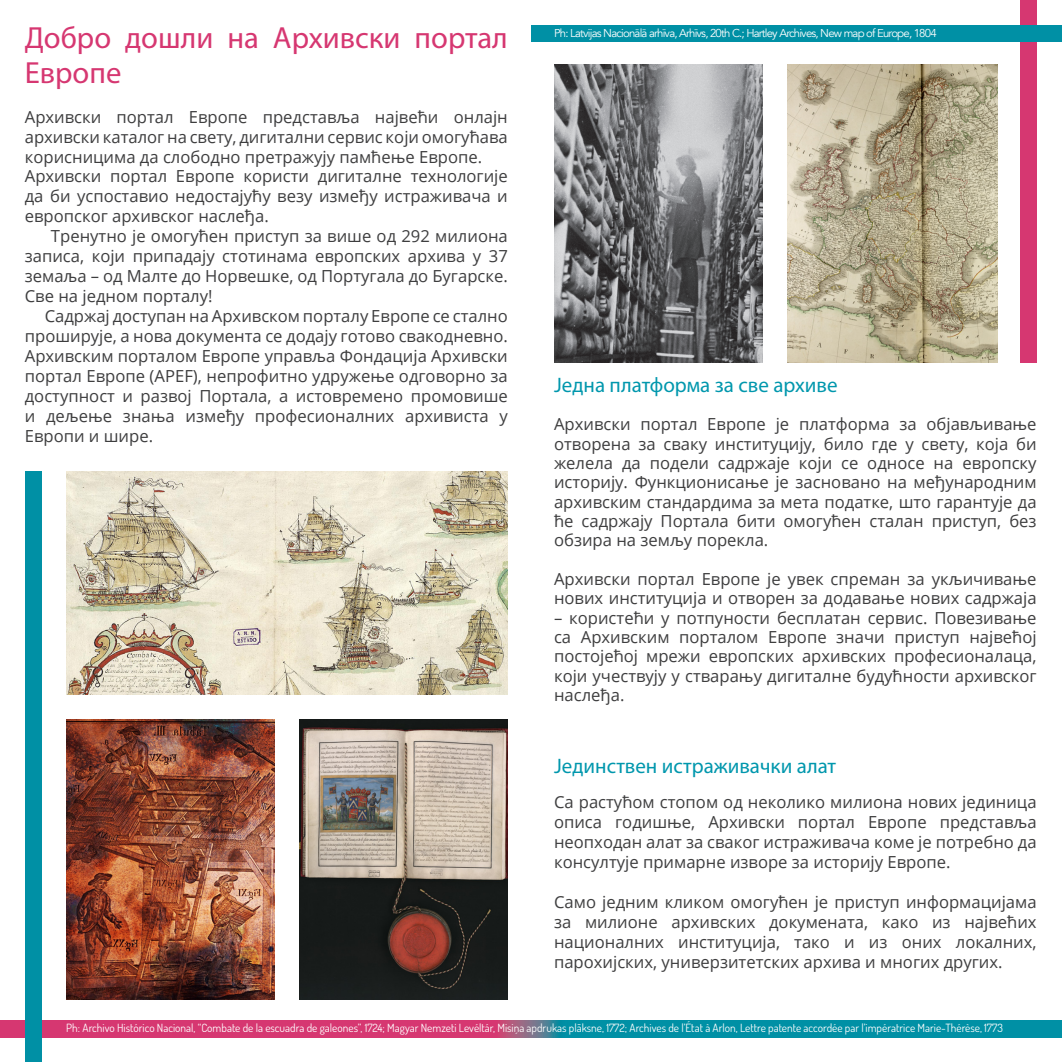
<style>
.page{position:relative;width:1062px;height:1062px;background:#fff}
.page>*{position:absolute;margin:0;border:0;box-sizing:border-box;transform-origin:0 0}
.t1{font:30.62px/35px "Myriad Pro";color:#d63771}
.t2{font:21px "Myriad Pro";color:#0097ad}
.t3{font:16.62px/19.9px "Open Sans";color:#3e3e3f;text-align:justify}
.t4{font:11.38px "Dosis";color:#fff}
.t5{font:11.38px "Avenir";letter-spacing:-.07em;color:#fff}
</style>
<div class="page">
<img style="left:787px;top:64px;width:210px;height:298px">
<img style="left:554px;top:64px;width:208px;height:298px">
<img style="left:299px;top:719px;width:209px;height:281px">
<img style="left:66px;top:471px;width:442px;height:223px">
<img style="left:66px;top:719px;width:209px;height:281px">
<svg style="left:0;top:1020px;width:1062px;height:17px;background:#6a648b"></svg>
<div style="left:25px;top:471px;width:16px;height:591px;background:#0090a5"></div>
<div style="left:1020px;top:0;width:17px;height:362px;background:#d63771"></div>
<div style="left:531px;top:25px;width:531px;height:16px;background:#0090a5"></div>
<p class="t1" style="left:25px;top:19px;width:484px">Добро дошли на Архивски портал<br>Европе</p>
<p class="t3" style="left:25px;top:106px;width:484px">Архивски портал Европе представља највећи онлајн архивски каталог на свету, дигитални сервис који омогућава корисницима да слободно претражују памћење Европе.</p>
<p class="t3" style="left:25px;top:166px;width:484px">Архивски портал Европе користи дигиталне технологије да би успоставио недостајућу везу између истраживача и европског архивског наслеђа.</p>
<p class="t3" style="left:25px;top:226px;width:484px;text-indent:26px">Тренутно је омогућен приступ за више од 292 милиона записа, који припадају стотинама европских архива у 37 земаља – од Малте до Норвешке, од Португала до Бугарске.<br>Све на једном порталу!</p>
<p class="t3" style="left:25px;top:306px;width:484px;text-align:right">Садржај доступан на Архивском порталу Европе се стално проширује, а нова документа се додају готово свакодневно.</p>
<p class="t3" style="left:25px;top:346px;width:484px">Архивским порталoм Европе управља Фондација Архивски портал Европе (APEF), непрофитно удружење одговорно за доступност и развој Портала, а истовремено промовише и дељење знања између професионалних архивиста у Европи и шире.</p>
<p class="t5" style="left:554px;top:27px;width:384px">Ph: Latvijas Nacionālā arhīva, Arhīvs, 20th C.; Hartley Archives, New map of Europe, 1804</p>
<p class="t2" style="left:554px;top:372px;width:285px">Једна платформа за све архиве</p>
<p class="t3" style="left:554px;top:414px;width:484px;line-height:19.2px">Архивски портал Европе је платформа за објављивање отворена за сваку институцију, било где у свету, која би желела да подели садржаје који се односе на европску историју. Функционисање је засновано на међународним архивским стандардима за мета податке, што гарантује да ће садржају Портала бити омогућен сталан приступ, без обзира на земљу порекла.</p>
<p class="t3" style="left:554px;top:569px;width:484px;line-height:19.2px">Архивски портал Европе је увек спреман за укљичивање нових институција и отворен за додавање нових садржаја</p>
<p class="t3" style="left:554px;top:607px;width:484px;line-height:19.2px">– користећи у потпуности бесплатан сервис. Повезивање са Архивским порталом Европе значи приступ највећој постојећој мрежи европских архивских професионалаца, који учествују у стварањy дигиталне будућности архивског наслеђа.</p>
<p class="t2" style="left:554px;top:752px;width:284px">Јединствен истраживачки алат</p>
<p class="t3" style="left:554px;top:792px;width:484px">Са растућом стопом од неколико милиона нових јединица описа годишње, Архивски портал Европе представља неопходан алат за сваког истраживача коме је потребно да консултује примарне изворе за историју Европе.</p>
<p class="t3" style="left:554px;top:891px;width:484px">Само једним кликом омогућен је приступ информацијама за милионе архивских докумената, како из највећих националних институција, тако и из оних локалних, парохијских, универзитетских архива и многих других.</p>
<p class="t4" style="left:66px;top:1020px;width:938px">Ph: Archivo Histórico Nacional, “Combate de la escuadra de galeones”, 1724; Magyar Nemzeti Levéltár, Misiņa apdrukas plāksne, 1772; Archives de l’État à Arlon, Lettre patente accordée par l’impératrice Marie-Thérèse, 1773</p>
</div>
